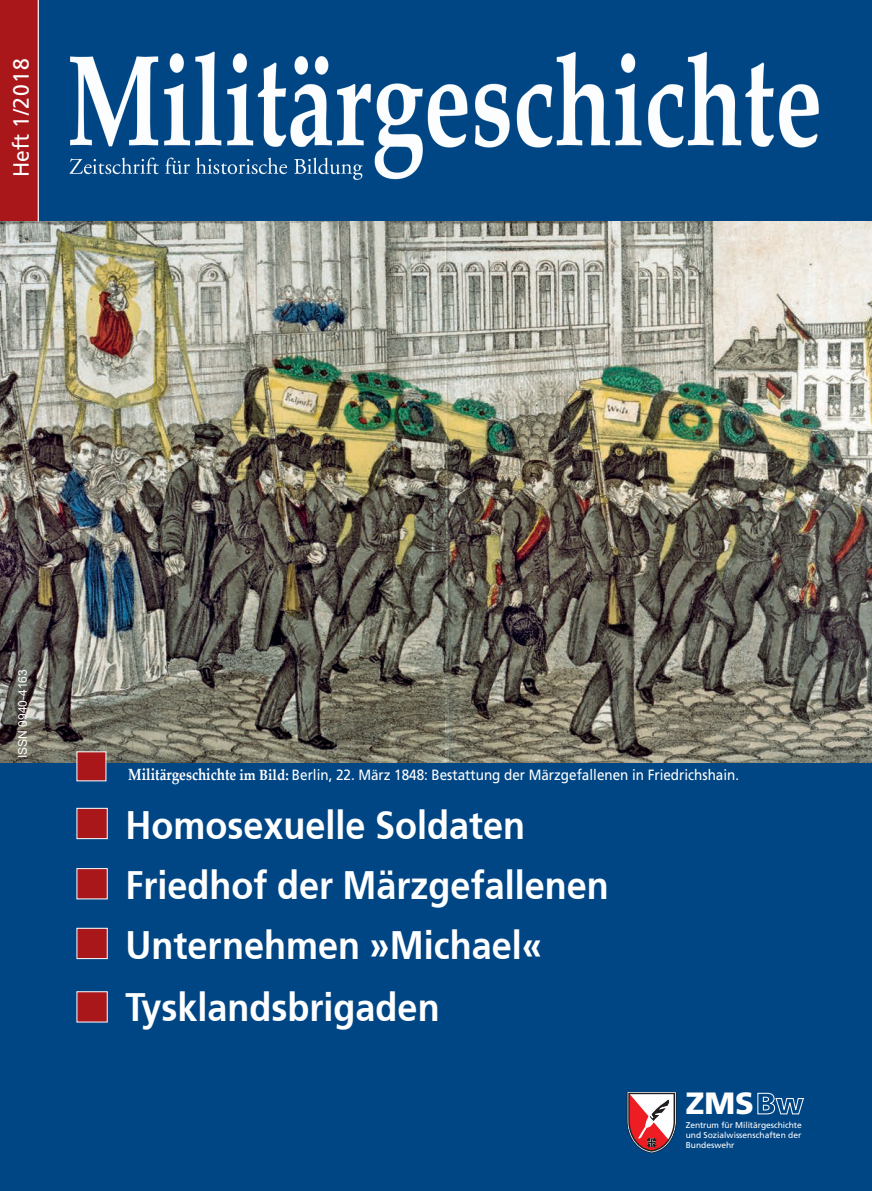
<style>
.page{position:relative;width:872px;height:1191px;background:#fff}
.page>*{position:absolute;margin:0;border:0;box-sizing:border-box;transform-origin:0 0}
.t1{font:700 39.6px/60.6px "Frutiger";color:#fff;scale:.91 1}
.t2{font:900 30.75px "Frutiger LT Std";color:#fff}
.t3{font:22.05px "Frutiger LT Std";letter-spacing:.025em;color:#fff;scale:.95 1}
.t4{font:14.85px "Frutiger LT Std";color:#fff;scale:.91 1}
.t5{font:12px "Arial";color:#fff}
.t6{font:8.4px/10.2px "Frutiger LT Std";color:#fff;text-align:justify}
.s1{font-family:"Palatino Linotype";font-weight:700;font-size:16.2px}
.s2{font-family:"Palatino Linotype";font-weight:700}
.s3{font-size:14.1px}
</style>
<div class="page">
<img style="left:0;top:221px;width:872px;height:542px">
<div style="left:0;top:763px;width:872px;height:428px;background:#004684"></div>
<img style="left:5px;top:0;width:867px;height:221px">
<div style="left:0;top:0;width:38px;height:220px;background:#a9171b"></div>
<hr style="left:38px;top:0;width:1px;height:221px;background:#fff">
<div style="left:77px;top:751px;width:29px;height:30px;background:#a9171b"></div>
<svg style="left:626px;top:1092px;width:50px;height:61px"></svg>
<svg style="left:757px;top:1092px;width:47px;height:23px"></svg>
<div style="left:77px;top:808px;width:31px;height:31px;background:#a9171b;border:1px solid #fff"></div>
<div style="left:77px;top:868px;width:31px;height:31px;background:#a9171b;border:1px solid #fff"></div>
<div style="left:77px;top:928px;width:31px;height:31px;background:#a9171b;border:1px solid #fff"></div>
<div style="left:77px;top:991px;width:31px;height:31px;background:#a9171b;border:1px solid #fff"></div>
<h3 class="t3" style="left:8px;top:177px;width:126px;rotate:-90deg">Heft 1/2018</h3>
<p class="t5" style="left:15px;top:758px;width:90px;rotate:-90deg">ISSN 0940-4163</p>
<p class="t4" style="left:128px;top:766px;width:672px"><span class="s1">Militärgeschichte</span> <span class="s2">im Bild:</span> Berlin, 22. März 1848: Bestattung der Märzgefallenen in Friedrichshain<span class="s3">.</span></p>
<h1 class="t1" style="left:125px;top:795px;width:532px">Homosexuelle Soldaten<br>Friedhof der Märzgefallenen<br>Unternehmen »Michael«<br>Tysklandsbrigaden</h1>
<h2 class="t2" style="left:685px;top:1085px;width:70px">ZMS</h2>
<p class="t6" style="left:685px;top:1119px;width:118px">Zentrum für Militärgeschichte und Sozialwissenschaften der Bundeswehr</p>
</div>
